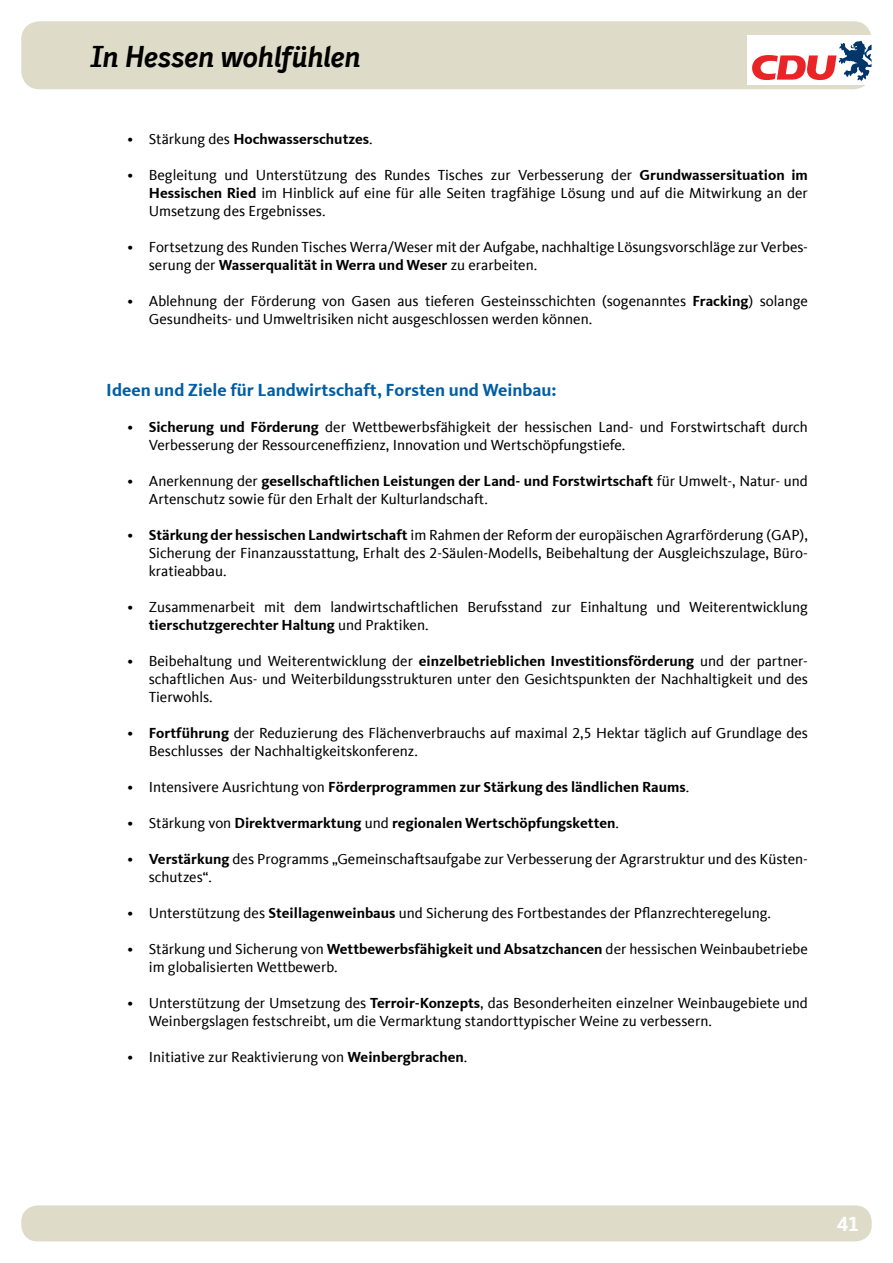
<style>
.page{position:relative;width:893px;height:1263px;background:#fff}
.page>*{position:absolute;margin:0;border:0;box-sizing:border-box;transform-origin:0 0}
.t1{font:italic 700 30px "CDU Skopex";letter-spacing:-.03em;color:#000}
.t2{font:700 21px "CDU Kievit Tab";color:#fff}
.t3{font:700 18px "CDU Kievit Tab";color:#005da4}
.t4{font:15px/18px "CDU Kievit Tab";color:#000}
.t5{font:700 15px "CDU Kievit Tab";color:#000}
.s1{font-weight:400}
.s2{font-weight:700}
</style>
<div class="page">
<div style="left:21px;top:1205px;width:851px;height:36px;background:#dedcc8;border-radius:16px"></div>
<div style="left:21px;top:21px;width:851px;height:68px;background:#dedcc8;border-radius:18px"></div>
<div style="left:747px;top:35px;width:124px;height:49px;background:#fff"></div>
<svg style="left:752px;top:41px;width:120px;height:40px"></svg>
<h1 class="t1" style="left:91px;top:39px;width:272px">In Hessen wohlfühlen</h1>
<p class="t5" style="left:128px;top:130px;width:247px"><span class="s1">• Stärkung des</span> Hochwasserschutzes<span class="s1">.</span></p>
<p class="t4" style="left:149px;top:166px;width:661px;text-align:justify;text-indent:-21px">• Begleitung und Unterstützung des Rundes Tisches zur Verbesserung der <span class="s2">Grundwassersituation im Hessischen Ried</span> im Hinblick auf eine für alle Seiten tragfähige Lösung und auf die Mitwirkung an der Umsetzung des Ergebnisses.</p>
<p class="t4" style="left:149px;top:238px;width:661px;text-indent:-21px">• Fortsetzung des Runden Tisches Werra/Weser mit der Aufgabe, nachhaltige Lösungsvorschläge zur Verbes&shy;serung der <span class="s2">Wasserqualität in Werra und Weser</span> zu erarbeiten.</p>
<p class="t4" style="left:149px;top:292px;width:661px;text-indent:-21px">• Ablehnung der Förderung von Gasen aus tieferen Gesteinsschichten (sogenanntes <span class="s2">Fracking</span>) solange<br>Gesundheits- und Umweltrisiken nicht ausgeschlossen werden können.</p>
<p class="t3" style="left:106px;top:379px;width:452px">Ideen und Ziele für Landwirtschaft, Forsten und Weinbau:</p>
<p class="t4" style="left:149px;top:418px;width:661px;text-indent:-21px">• <span class="s2">Sicherung und Förderung</span> der Wettbewerbsfähigkeit der hessischen Land- und Forstwirtschaft durch<br>Verbesserung der Ressourceneffizienz, Innovation und Wertschöpfungstiefe.</p>
<p class="t4" style="left:149px;top:472px;width:661px;text-indent:-21px">• Anerkennung der <span class="s2">gesellschaftlichen Leistungen der Land- und Forstwirtschaft</span> für Umwelt-, Natur- und<br>Artenschutz sowie für den Erhalt der Kulturlandschaft.</p>
<p class="t4" style="left:149px;top:526px;width:661px;text-align:justify;text-indent:-21px">• <span class="s2">Stärkung der hessischen Landwirtschaft</span> im Rahmen der Reform der europäischen Agrarförderung (GAP), Sicherung der Finanzausstattung, Erhalt des 2-Säulen-Modells, Beibehaltung der Ausgleichszulage, Büro&shy;kratieabbau.</p>
<p class="t4" style="left:149px;top:598px;width:661px;text-indent:-21px">• Zusammenarbeit mit dem landwirtschaftlichen Berufsstand zur Einhaltung und Weiterentwicklung <span class="s2">tierschutzgerechter Haltung</span> und Praktiken.</p>
<p class="t4" style="left:149px;top:652px;width:661px;text-align:justify;text-indent:-21px">• Beibehaltung und Weiterentwicklung der <span class="s2">einzelbetrieblichen Investitionsförderung</span> und der partner&shy;schaftlichen Aus- und Weiterbildungsstrukturen unter den Gesichtspunkten der Nachhaltigkeit und des Tierwohls.</p>
<p class="t4" style="left:149px;top:724px;width:661px;text-indent:-21px">• <span class="s2">Fortführung</span> der Reduzierung des Flächenverbrauchs auf maximal 2,5 Hektar täglich auf Grundlage des<br>Beschlusses der Nachhaltigkeitskonferenz.</p>
<p class="t5" style="left:128px;top:778px;width:563px"><span class="s1">• Intensivere Ausrichtung von</span> Förderprogrammen zur Stärkung des ländlichen Raums<span class="s1">.</span></p>
<p class="t5" style="left:128px;top:814px;width:493px"><span class="s1">• Stärkung von</span> Direktvermarktung <span class="s1">und</span> regionalen Wertschöpfungsketten<span class="s1">.</span></p>
<p class="t4" style="left:149px;top:850px;width:661px;text-indent:-21px">• <span class="s2">Verstärkung</span> des Programms „Gemeinschaftsaufgabe zur Verbesserung der Agrarstruktur und des Küsten&shy;schutzes“.</p>
<p class="t4" style="left:128px;top:904px;width:645px">• Unterstützung des <span class="s2">Steillagenweinbaus</span> und Sicherung des Fortbestandes der Pflanzrechteregelung.</p>
<p class="t4" style="left:149px;top:940px;width:661px;text-indent:-21px">• Stärkung und Sicherung von <span class="s2">Wettbewerbsfähigkeit und Absatzchancen</span> der hessischen Weinbaubetriebe im globalisierten Wettbewerb.</p>
<p class="t4" style="left:149px;top:994px;width:661px;text-indent:-21px">• Unterstützung der Umsetzung des <span class="s2">Terroir-Konzepts</span>, das Besonderheiten einzelner Weinbaugebiete und<br>Weinbergslagen festschreibt, um die Vermarktung standorttypischer Weine zu verbessern.</p>
<p class="t4" style="left:128px;top:1048px;width:341px">• Initiative zur Reaktivierung von <span class="s2">Weinbergbrachen</span>.</p>
<h2 class="t2" style="left:837px;top:1212px;width:23px">41</h2>
</div>
